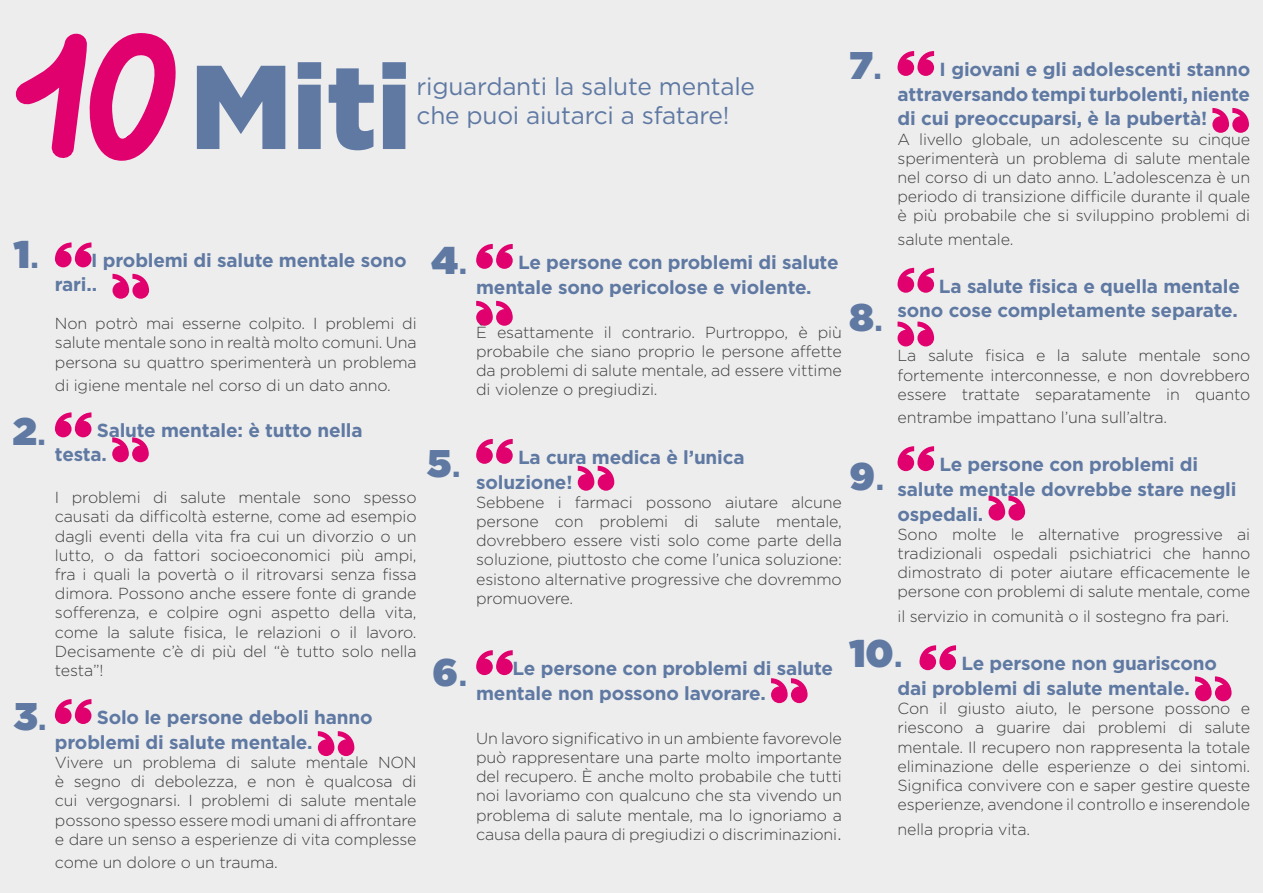
<style>
.page{position:relative;width:1263px;height:893px;background:#fff}
.page>*{position:absolute;margin:0;border:0;box-sizing:border-box;transform-origin:0 0}
.t1{font:900 118.95px "Gotham";color:#5f79a3}
.t2{font:900 38.55px "Gotham";color:#5f79a3}
.t3{font:24.45px "Gotham";letter-spacing:-.01em;color:#5f79a3}
.t4{font:700 18.9px/24.8px "Gotham";letter-spacing:-.01em;color:#5f79a3}
.t5{font:300 16.05px/19.2px "Gotham";letter-spacing:-.01em;color:#3e3e40;text-align:justify}
.s1{font-weight:500}
</style>
<div class="page">
<div style="left:421px;top:0;width:421px;height:893px;background:#ededed"></div>
<div style="left:842px;top:0;width:421px;height:893px;background:#ededed"></div>
<div style="left:0;top:0;width:421px;height:893px;background:#ededed"></div>
<svg style="left:55px;top:242px;width:36px;height:25px"></svg>
<svg style="left:112px;top:274px;width:37px;height:25px"></svg>
<svg style="left:55px;top:412px;width:36px;height:25px"></svg>
<svg style="left:112px;top:437px;width:37px;height:25px"></svg>
<svg style="left:55px;top:699px;width:36px;height:25px"></svg>
<svg style="left:318px;top:731px;width:36px;height:25px"></svg>
<svg style="left:476px;top:244px;width:37px;height:25px"></svg>
<svg style="left:476px;top:301px;width:37px;height:25px"></svg>
<svg style="left:476px;top:439px;width:37px;height:25px"></svg>
<svg style="left:578px;top:466px;width:36px;height:25px"></svg>
<svg style="left:476px;top:650px;width:37px;height:25px"></svg>
<svg style="left:771px;top:678px;width:36px;height:25px"></svg>
<svg style="left:897px;top:51px;width:37px;height:25px"></svg>
<svg style="left:1212px;top:108px;width:37px;height:25px"></svg>
<svg style="left:897px;top:268px;width:37px;height:25px"></svg>
<svg style="left:897px;top:322px;width:37px;height:24px"></svg>
<svg style="left:897px;top:446px;width:37px;height:25px"></svg>
<svg style="left:988px;top:496px;width:37px;height:25px"></svg>
<svg style="left:919px;top:645px;width:37px;height:25px"></svg>
<svg style="left:1195px;top:676px;width:36px;height:25px"></svg>
<svg style="left:15px;top:33px;width:161px;height:128px"></svg>
<h2 class="t2" style="left:14px;top:227px;width:28px">1<span class="s1">.</span></h2>
<h2 class="t2" style="left:13px;top:404px;width:36px">2<span class="s1">.</span></h2>
<h2 class="t2" style="left:14px;top:689px;width:35px">3<span class="s1">.</span></h2>
<h1 class="t1" style="left:189px;top:25px;width:224px">Miti</h1>
<h3 class="t3" style="left:417px;top:71px;width:340px">riguardanti la salute mentale</h3>
<h3 class="t3" style="left:417px;top:100px;width:314px">che puoi aiutarci a sfatare!</h3>
<p class="t4" style="left:55px;top:249px;width:353px;line-height:23.2px;text-indent:36px">I problemi di salute mentale sono rari..</p>
<p class="t5" style="left:55px;top:313px;width:363px">Non potrò mai esserne colpito. I problemi di salute mentale sono in realtà molto comuni. Una persona su quattro sperimenterà un problema</p>
<p class="t5" style="left:55px;top:375px;width:337px">di igiene mentale nel corso di un dato anno.</p>
<p class="t4" style="left:55px;top:419px;width:309px;line-height:23.2px;text-indent:42px">Salute mentale: è tutto nella testa.</p>
<p class="t5" style="left:55px;top:487px;width:363px">I problemi di salute mentale sono spesso causati da difficoltà esterne, come ad esempio dagli eventi della vita fra cui un divorzio o un lutto, o da fattori socioeconomici più ampi, fra i quali la povertà o il ritrovarsi senza fissa dimora. Possono anche essere fonte di grande sofferenza, e colpire ogni aspetto della vita, come la salute fisica, le relazioni o il lavoro.<br>Decisamente c’è di più del “è tutto solo nella testa”!</p>
<p class="t4" style="left:55px;top:705px;width:319px;text-indent:42px">Solo le persone deboli hanno problemi di salute mentale.</p>
<p class="t5" style="left:55px;top:752px;width:363px">Vivere un problema di salute mentale NON è segno di debolezza, e non è qualcosa di cui vergognarsi. I problemi di salute mentale possono spesso essere modi umani di affrontare e dare un senso a esperienze di vita complesse</p>
<p class="t5" style="left:55px;top:852px;width:224px">come un dolore o un trauma.</p>
<h2 class="t2" style="left:431px;top:233px;width:38px">4<span class="s1">.</span></h2>
<p class="t4" style="left:476px;top:250px;width:364px;text-indent:42px">Le persone con problemi di salute mentale sono pericolose e violente.</p>
<p class="t5" style="left:476px;top:322px;width:367px">È esattamente il contrario. Purtroppo, è più probabile che siano proprio le persone affette da problemi di salute mentale, ad essere vittime di violenze o pregiudizi.</p>
<h2 class="t2" style="left:427px;top:436px;width:36px">5<span class="s1">.</span></h2>
<p class="t4" style="left:476px;top:445px;width:270px;text-indent:42px">La cura medica è l’unica soluzione!</p>
<p class="t5" style="left:476px;top:492px;width:367px">Sebbene i farmaci possono aiutare alcune persone con problemi di salute mentale, dovrebbero essere visti solo come parte della soluzione, piuttosto che come l’unica soluzione: esistono alternative progressive che dovremmo promuovere.</p>
<h2 class="t2" style="left:433px;top:644px;width:37px">6<span class="s1">.</span></h2>
<p class="t4" style="left:476px;top:656px;width:358px;text-indent:36px">Le persone con problemi di salute mentale non possono lavorare.</p>
<p class="t5" style="left:476px;top:728px;width:367px">Un lavoro significativo in un ambiente favorevole può rappresentare una parte molto importante del recupero. È anche molto probabile che tutti noi lavoriamo con qualcuno che sta vivendo un problema di salute mentale, ma lo ignoriamo a causa della paura di pregiudizi o discriminazioni.</p>
<h2 class="t2" style="left:849px;top:38px;width:35px">7<span class="s1">.</span></h2>
<p class="t4" style="left:897px;top:57px;width:354px;text-align:justify;text-indent:42px">I giovani e gli adolescenti stanno attraversando tempi turbolenti, niente di cui preoccuparsi, è la pubertà!</p>
<p class="t5" style="left:897px;top:129px;width:354px">A livello globale, un adolescente su cinque sperimenterà un problema di salute mentale nel corso di un dato anno. L’adolescenza è un periodo di transizione difficile durante il quale è più probabile che si sviluppino problemi di</p>
<p class="t5" style="left:897px;top:229px;width:117px">salute mentale.</p>
<p class="t4" style="left:897px;top:274px;width:344px;text-align:right">La salute fisica e quella mentale sono cose completamente separate.</p>
<p class="t5" style="left:897px;top:346px;width:354px">La salute fisica e la salute mentale sono fortemente interconnesse, e non dovrebbero essere trattate separatamente in quanto</p>
<p class="t5" style="left:897px;top:407px;width:271px">entrambe impattano l’una sull’altra.</p>
<p class="t4" style="left:897px;top:452px;width:340px;text-indent:42px">Le persone con problemi di salute mentale dovrebbe stare negli ospedali.</p>
<p class="t5" style="left:897px;top:524px;width:354px">Sono molte le alternative progressive ai tradizionali ospedali psichiatrici che hanno dimostrato di poter aiutare efficacemente le persone con problemi di salute mentale, come</p>
<p class="t5" style="left:897px;top:606px;width:333px">il servizio in comunità o il sostegno fra pari.</p>
<p class="t4" style="left:897px;top:651px;width:321px;text-indent:64px">Le persone non guariscono dai problemi di salute mentale.</p>
<p class="t5" style="left:897px;top:698px;width:354px">Con il giusto aiuto, le persone possono e riescono a guarire dai problemi di salute mentale. Il recupero non rappresenta la totale eliminazione delle esperienze o dei sintomi.<br>Significa convivere con e saper gestire queste esperienze, avendone il controllo e inserendole</p>
<p class="t5" style="left:897px;top:819px;width:134px">nella propria vita.</p>
<h2 class="t2" style="left:849px;top:290px;width:36px">8<span class="s1">.</span></h2>
<h2 class="t2" style="left:849px;top:449px;width:37px">9<span class="s1">.</span></h2>
<h2 class="t2" style="left:849px;top:626px;width:55px">10<span class="s1">.</span></h2>
</div>
